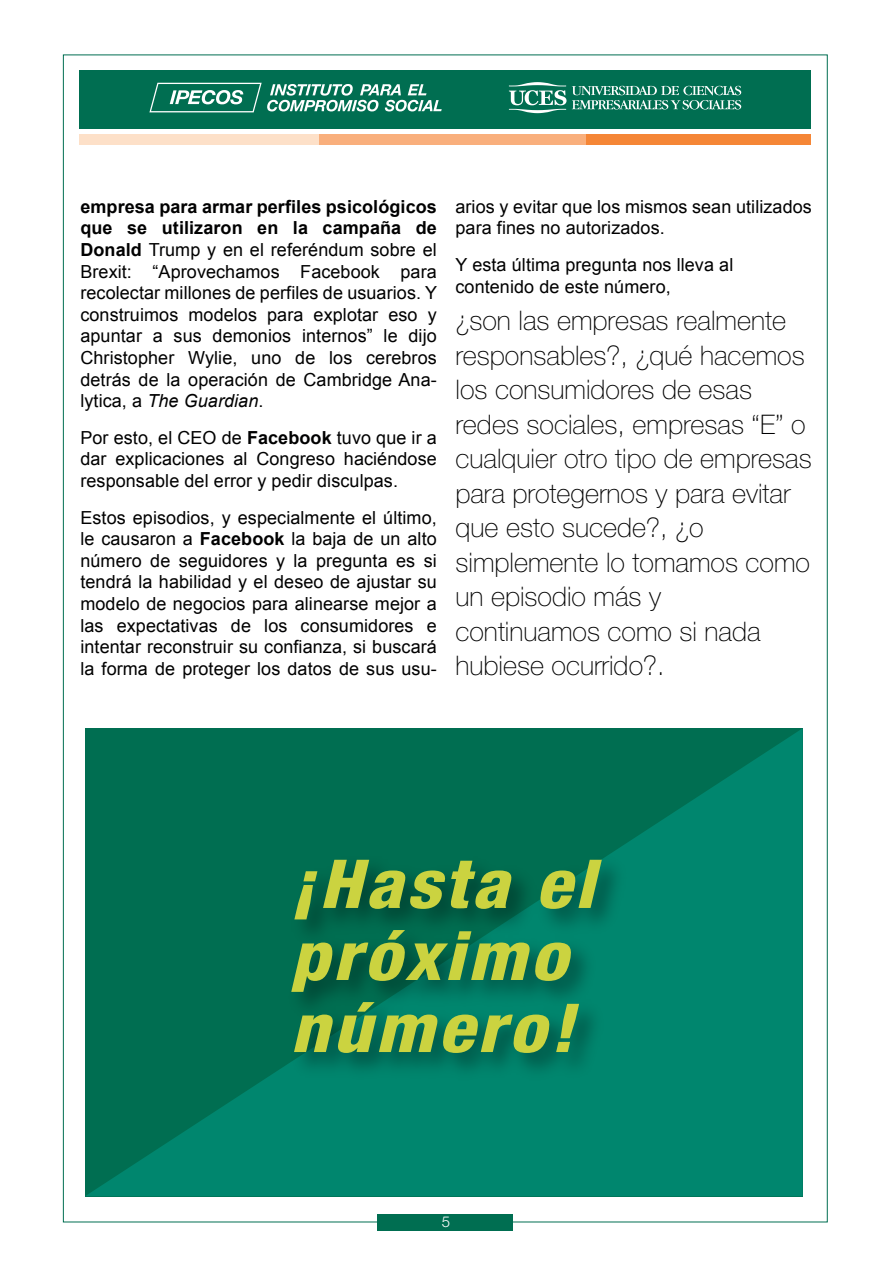
<style>
.page{position:relative;width:893px;height:1263px;background:#fff}
.page>*{position:absolute;margin:0;border:0;box-sizing:border-box;transform-origin:0 0}
.t1{font:italic 800 condensed 67.5px/72px "Helvetica Neue LT Std";letter-spacing:.05em;color:#cbd340;scale:1.1 1}
.t2{font:100 27px/34.5px "Helvetica Neue LT Std";color:#000001}
.t3{font:18px/21.6px "Arial";letter-spacing:.005em;color:#000001;text-align:justify}
.t4{font:300 15px "Helvetica Neue LT Std";color:#fff}
.s1{font-weight:700}
.s2{font-style:italic}
</style>
<div class="page">
<div style="left:80px;top:70px;width:731px;height:58px;background:#006e51"></div>
<div style="left:378px;top:1214px;width:135px;height:17px;background:#006e51"></div>
<svg style="left:509px;top:82px;width:57px;height:31px"></svg>
<svg style="left:572px;top:86px;width:169px;height:24px"></svg>
<svg style="left:149px;top:83px;width:293px;height:29px"></svg>
<div style="left:80px;top:134px;width:731px;height:11px;background:#f58636"></div>
<div style="left:80px;top:134px;width:506px;height:11px;background:#f9af7c"></div>
<div style="left:80px;top:134px;width:239px;height:11px;background:#fde0c8"></div>
<svg style="left:85px;top:728px;width:718px;height:468px;background:#00785d"></svg>
<img style="left:277px;top:839px;width:416px;height:282px">
<p class="t3" style="left:80px;top:196px;width:358px"><span class="s1">empresa para armar perfiles psicológicos que se utilizaron en la campaña de Donald</span> Trump y en el referéndum sobre el Brexit: “Aprovechamos Facebook para recolectar millones de perfiles de usuarios. Y construimos modelos para explotar eso y apuntar a sus demonios internos” le dijo Christopher Wylie, uno de los cerebros detrás de la operación de Cambridge Ana&shy;lytica, a <span class="s2">The Guardian</span>.</p>
<p class="t3" style="left:80px;top:427px;width:358px">Por esto, el CEO de <span class="s1">Facebook</span> tuvo que ir a dar explicaciones al Congreso haciéndose responsable del error y pedir disculpas.</p>
<p class="t3" style="left:80px;top:507px;width:358px">Estos episodios, y especialmente el último, le causaron a <span class="s1">Facebook</span> la baja de un alto número de seguidores y la pregunta es si tendrá la habilidad y el deseo de ajustar su modelo de negocios para alinearse mejor a las expectativas de los consumidores e intentar reconstruir su confianza, si buscará la forma de proteger los datos de sus usu-</p>
<p class="t3" style="left:455px;top:196px;width:358px">arios y evitar que los mismos sean utilizados para fines no autorizados.</p>
<p class="t3" style="left:455px;top:254px;width:279px">Y esta última pregunta nos lleva al contenido de este número,</p>
<p class="t2" style="left:455px;top:303px;width:358px">¿son las empresas realmente responsables?, ¿qué hacemos los consumidores de esas redes sociales, empresas “E” o cualquier otro tipo de empresas para protegernos y para evitar que esto sucede?, ¿o simplemente lo tomamos como un episodio más y continuamos como si nada hubiese ocurrido?.</p>
<h1 class="t1" style="left:291px;top:848px;width:277px">¡Hasta el próximo número!</h1>
<p class="t4" style="left:442px;top:1213px;width:10px">5</p>
</div>
